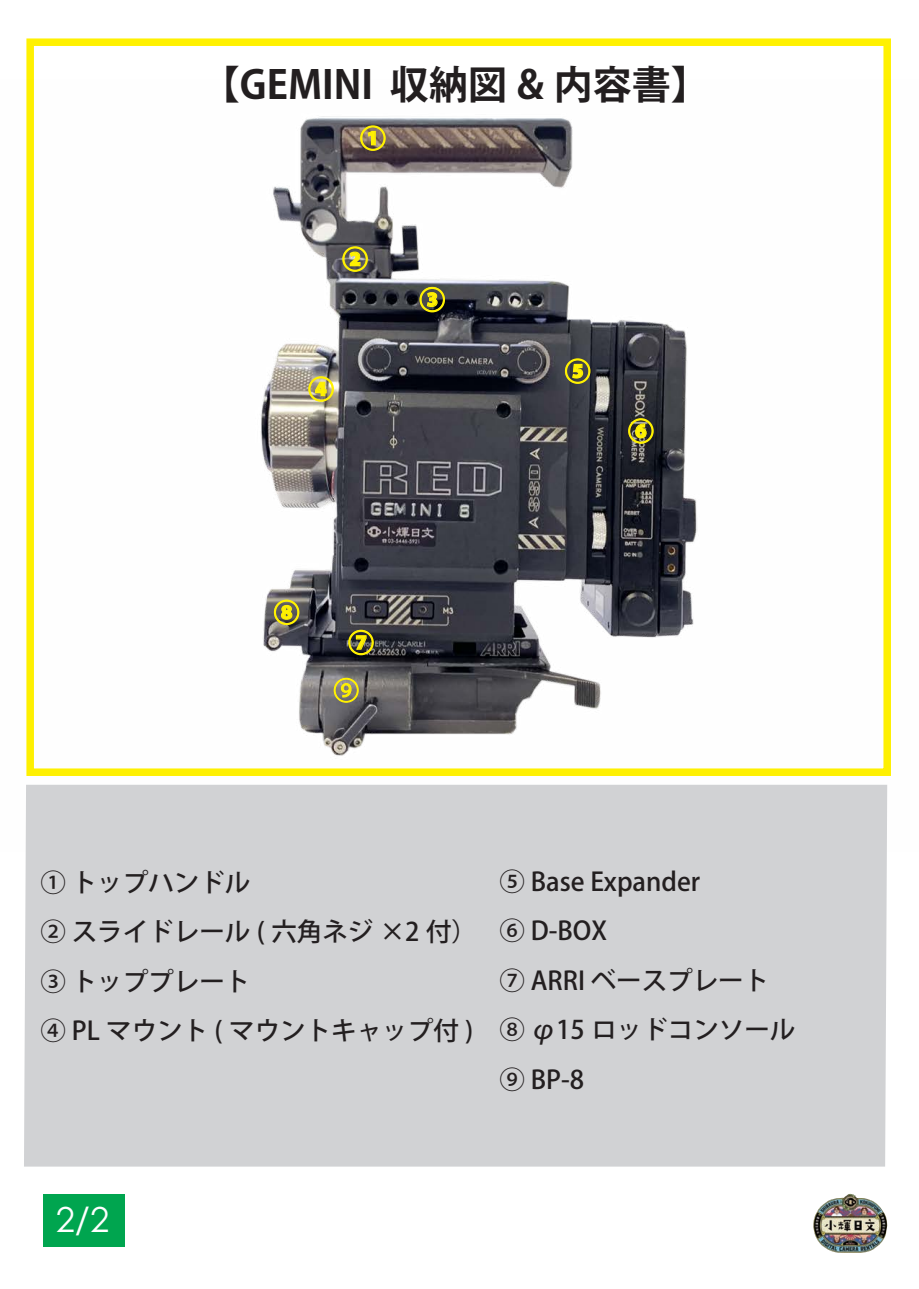
<style>
.page{position:relative;width:919px;height:1289px;background:#fff}
.page>*{position:absolute;margin:0;border:0;box-sizing:border-box;transform-origin:0 0}
.t1{font:700 39px "Koz Go Pr 6 N";color:#231f20}
.t2{font:34.5px "Century Gothic Pro";color:#fff}
.t3{font:800 25.65px "Koz Go Pr 6 N";color:#fff101}
.t4{font:25.65px "Koz Go Pr 6 N";color:#fff101}
.t5{font:500 25.5px/49.5px "Koz Go Pr 6 N";color:#231f20}
</style>
<div class="page">
<div style="left:26px;top:38px;width:864px;height:738px;background:#fff;border:8px solid #fff101"></div>
<img style="left:26px;top:80px;width:865px;height:709px">
<svg style="left:359px;top:125px;width:27px;height:26px"></svg>
<svg style="left:419px;top:286px;width:26px;height:27px"></svg>
<svg style="left:342px;top:246px;width:26px;height:26px"></svg>
<svg style="left:564px;top:358px;width:27px;height:26px"></svg>
<svg style="left:308px;top:375px;width:26px;height:27px"></svg>
<svg style="left:627px;top:417px;width:27px;height:27px"></svg>
<svg style="left:273px;top:599px;width:27px;height:26px"></svg>
<svg style="left:347px;top:629px;width:27px;height:27px"></svg>
<svg style="left:333px;top:677px;width:26px;height:26px"></svg>
<div style="left:24px;top:784px;width:863px;height:382px;background:#d1d2d4"></div>
<div style="left:44px;top:1193px;width:81px;height:53px;background:#00a54f"></div>
<img style="left:813px;top:1193px;width:75px;height:59px">
<h1 class="t1" style="left:201px;top:63px;width:510px">【GEMINI 収納図 &amp; 内容書】</h1>
<p class="t3" style="left:360px;top:124px;width:27px">①</p>
<p class="t3" style="left:342px;top:245px;width:27px">②</p>
<p class="t3" style="left:308px;top:375px;width:27px">④</p>
<p class="t3" style="left:419px;top:285px;width:27px">③</p>
<p class="t3" style="left:274px;top:598px;width:27px">⑧</p>
<p class="t3" style="left:348px;top:628px;width:27px">⑦</p>
<p class="t4" style="left:333px;top:676px;width:27px">⑨</p>
<p class="t3" style="left:565px;top:357px;width:27px">⑤</p>
<p class="t3" style="left:628px;top:417px;width:27px">⑥</p>
<p class="t5" style="left:41px;top:858px;width:438px">① トップハンドル<br>② スライドレール ( 六角ネジ ×2 付）<br>③ トッププレート<br>④ PL マウント ( マウントキャップ付 )</p>
<p class="t5" style="left:499px;top:857px;width:297px">⑤ Base Expander<br>⑥ D-BOX<br>⑦ ARRI ベースプレート<br>⑧ φ15 ロッドコンソール<br>⑨ BP-8</p>
<h2 class="t2" style="left:56px;top:1198px;width:55px">2/2</h2>
</div>
